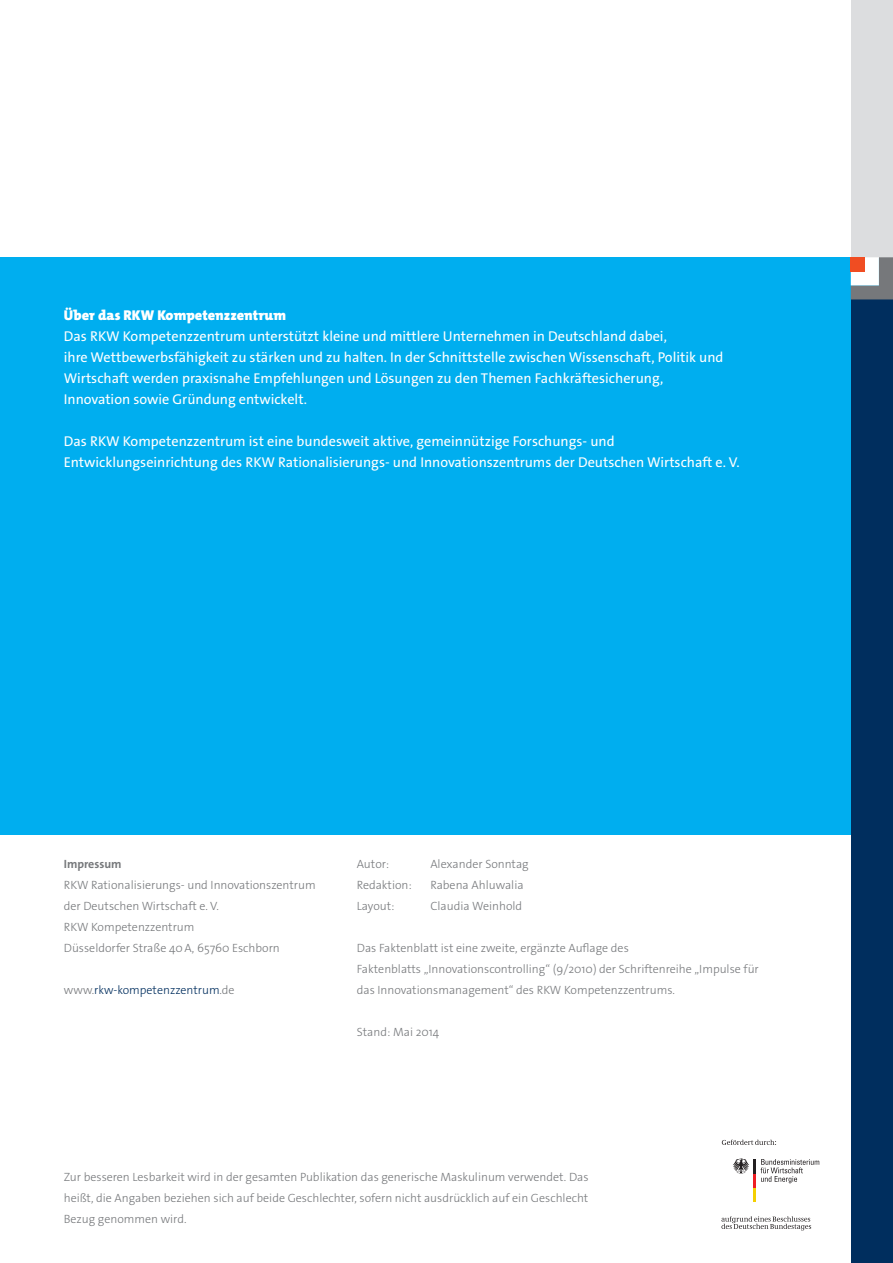
<style>
.page{position:relative;width:893px;height:1263px;background:#fff}
.page>*{position:absolute;margin:0;border:0;box-sizing:border-box;transform-origin:0 0}
.t1{font:14.25px/21px "The Sans Os F";color:#fff}
.t2{font:900 14.25px "The Mix B W9";color:#fff}
.t3{font:300 12px/21px "The Sans Os F";color:#76787b}
.t4{font:300 12px "The Sans Os F";color:#002e5e}
.t5{font:700 12px "The Sans Os F";color:#76787b}
.s1{color:#76787b}
</style>
<div class="page">
<div style="left:0;top:257px;width:893px;height:578px;background:#00aeef"></div>
<div style="left:851px;top:0;width:42px;height:257px;background:#dcdddf"></div>
<div style="left:851px;top:299px;width:42px;height:964px;background:#002e5e"></div>
<svg style="left:851px;top:257px;width:42px;height:42px;background:#a9aaac"></svg>
<div style="left:851px;top:257px;width:14px;height:14px;background:#f04d22"></div>
<svg style="left:733px;top:1158px;width:86px;height:43px"></svg>
<svg style="left:722px;top:1140px;width:54px;height:5px"></svg>
<svg style="left:721px;top:1216px;width:90px;height:14px"></svg>
<p class="t2" style="left:64px;top:306px;width:224px">Über das RKW Kompetenzzentrum</p>
<p class="t1" style="left:64px;top:326px;width:661px">Das RKW Kompetenzzentrum unterstützt kleine und mittlere Unternehmen in Deutschland dabei,<br>ihre Wettbewerbsfähigkeit zu stärken und zu halten. In der Schnittstelle zwischen Wissenschaft, Politik und Wirtschaft werden praxisnahe Empfehlungen und Lösungen zu den Themen Fachkräftesicherung, Innovation sowie Gründung entwickelt.</p>
<p class="t1" style="left:64px;top:431px;width:677px">Das RKW Kompetenzzentrum ist eine bundesweit aktive, gemeinnützige Forschungs- und<br>Entwicklungseinrichtung des RKW Rationalisierungs- und Innovationszentrums der Deutschen Wirtschaft e. V.</p>
<p class="t5" style="left:64px;top:856px;width:59px">Impressum</p>
<p class="t3" style="left:64px;top:874px;width:253px">RKW Rationalisierungs- und Innovationszentrum der Deutschen Wirtschaft e. V.<br>RKW Kompetenzzentrum<br>Düsseldorfer Straße 40A, 65760 Eschborn</p>
<p class="t4" style="left:64px;top:982px;width:172px"><span class="s1">www.</span>rkw-kompetenzzentrum<span class="s1">.de</span></p>
<p class="t3" style="left:357px;top:853px;width:34px">Autor:</p>
<p class="t3" style="left:430px;top:853px;width:100px">Alexander Sonntag</p>
<p class="t3" style="left:357px;top:874px;width:57px">Redaktion:</p>
<p class="t3" style="left:430px;top:874px;width:95px">Rabena Ahluwalia</p>
<p class="t3" style="left:357px;top:895px;width:39px">Layout:</p>
<p class="t3" style="left:430px;top:895px;width:93px">Claudia Weinhold</p>
<p class="t3" style="left:357px;top:937px;width:404px">Das Faktenblatt ist eine zweite, ergänzte Auflage des<br>Faktenblatts „Innovationscontrolling“ (9/2010) der Schriftenreihe „Impulse für das Innovationsmanagement“ des RKW Kompetenzzentrums.</p>
<p class="t3" style="left:357px;top:1021px;width:84px">Stand: Mai 2014</p>
<p class="t3" style="left:64px;top:1167px;width:526px;text-align:justify">Zur besseren Lesbarkeit wird in der gesamten Publikation das generische Maskulinum verwendet. Das heißt, die Angaben beziehen sich auf beide Geschlechter, sofern nicht ausdrücklich auf ein Geschlecht Bezug genommen wird.</p>
</div>
